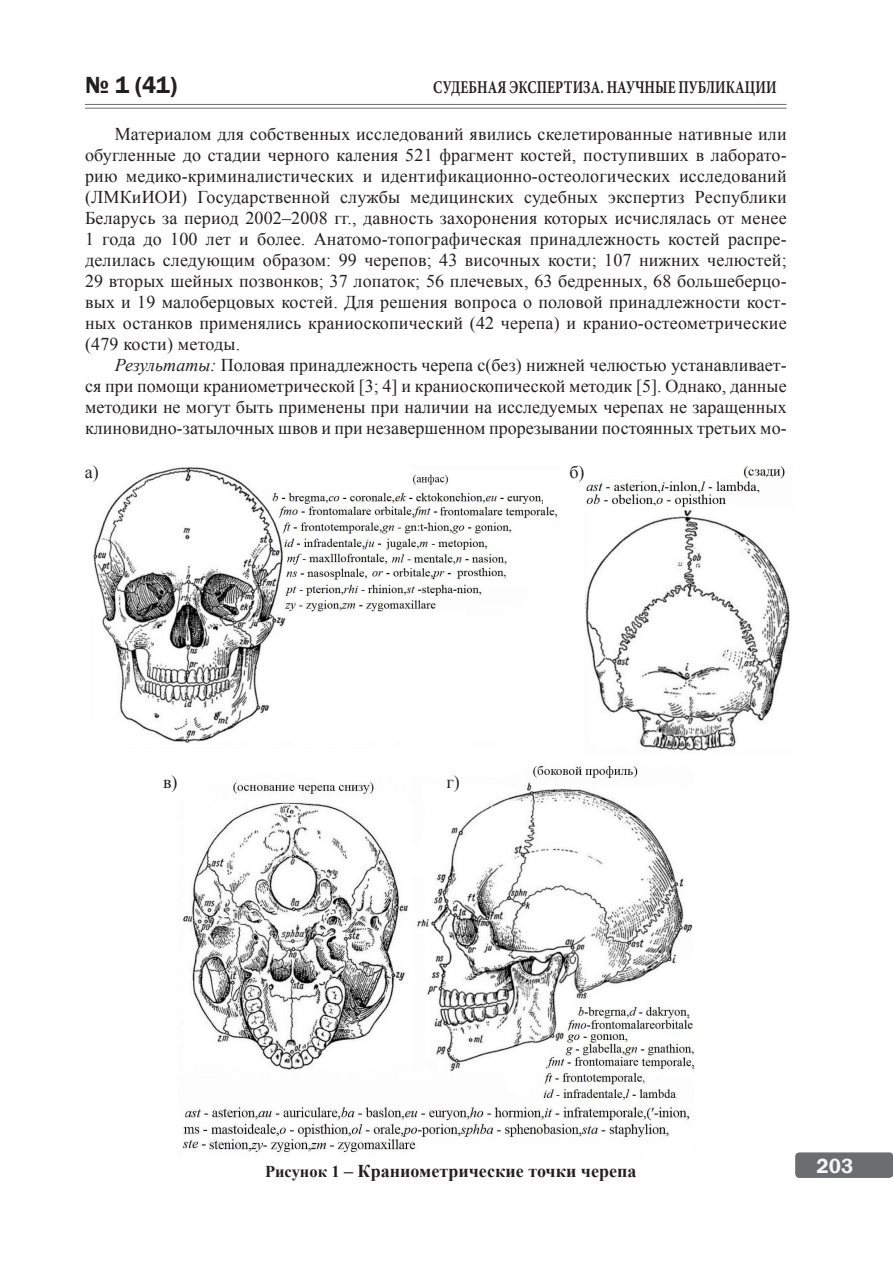
<style>
.page{position:relative;width:893px;height:1263px;background:#fff}
.page>*{position:absolute;margin:0;border:0;box-sizing:border-box;transform-origin:0 0}
.t1{font:600 24px "Franklin Gothic";color:#231f20}
.t2{font:600 21px "Franklin Gothic";color:#f6f6f7}
.Основной_текст{font:18px/21px "Times New Roman";letter-spacing:.005em;color:#231f20;text-align:justify}
.Основной_текст-2{font:700 18px "Times New Roman";color:#231f20}
.t3{font:700 18px "Minion Pro";color:#231f20;scale:.75 1}
.s1{font-style:italic}
.s2{font-size:16.5px}
</style>
<div class="page">
<hr style="left:85px;top:104px;width:701px;height:1px;background:#6c6d70">
<hr style="left:85px;top:108px;width:701px;height:1px;background:#6c6d70">
<div style="left:795px;top:1152px;width:98px;height:26px;background:#6c6d70;border-radius:4px"></div>
<img style="left:93px;top:467px;width:464px;height:276px">
<img style="left:585px;top:466px;width:205px;height:285px">
<img style="left:182px;top:765px;width:512px;height:388px">
<h1 class="t1" style="left:85px;top:71px;width:94px">№ 1 (41)</h1>
<p class="t3" style="left:433px;top:75px;width:459px">СУДЕБНАЯ ЭКСПЕРТИЗА. НАУЧНЫЕ ПУБЛИКАЦИИ</p>
<p class="Основной_текст" style="left:85px;top:123px;width:703px;text-indent:30px">Материалом для собственных исследований явились скелетированные нативные или обугленные до стадии черного каления 521 фрагмент костей, поступивших в лаборато&shy;рию медико-криминалистических и идентификационно-остеологических исследований (ЛМКиИОИ) Государственной службы медицинских судебных экспертиз Республики Беларусь за период 2002–2008 гг., давность захоронения которых исчислялась от менее 1 года до 100 лет и более. Анатомо-топографическая принадлежность костей распре&shy;делилась следующим образом: 99 черепов; 43 височных кости; 107 нижних челюстей; 29 вторых шейных позвонков; 37 лопаток; 56 плечевых, 63 бедренных, 68 большеберцо&shy;вых и 19 малоберцовых костей. Для решения вопроса о половой принадлежности кост&shy;ных останков применялись краниоскопический (42 черепа) и кранио-остеометрические (479 кости) методы.</p>
<p class="Основной_текст" style="left:85px;top:354px;width:703px;text-indent:30px"><span class="s1">Результаты:</span> Половая принадлежность черепа с(без) нижней челюстью устанавливает&shy;ся при помощи краниометрической [3; 4] и краниоскопической методик [5]. Однако, данные методики не могут быть применены при наличии на исследуемых черепах не заращенных клиновидно-затылочных швов и при незавершенном прорезывании постоянных третьих мо-</p>
<p class="Основной_текст" style="left:85px;top:461px;width:15px">а)</p>
<p class="Основной_текст" style="left:569px;top:461px;width:17px">б)</p>
<p class="Основной_текст" style="left:163px;top:771px;width:16px">в)</p>
<p class="Основной_текст" style="left:447px;top:771px;width:15px">г)</p>
<p class="Основной_текст-2" style="left:265px;top:1159px;width:373px"><span class="s2">Рисунок 1</span> – Краниометрические точки черепа</p>
<p class="t2" style="left:816px;top:1152px;width:38px">203</p>
</div>
